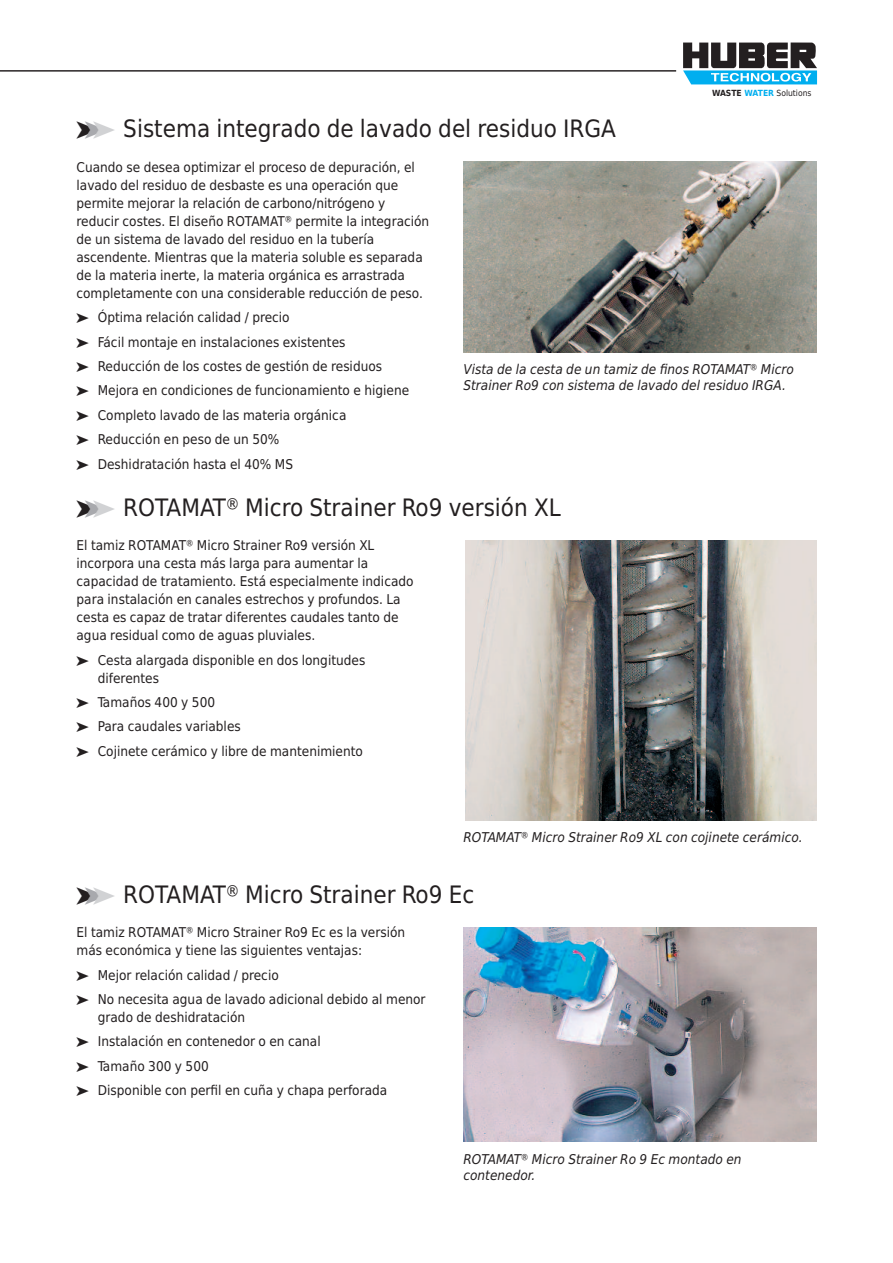
<style>
.page{position:relative;width:893px;height:1263px;background:#fff}
.page>*{position:absolute;margin:0;border:0;box-sizing:border-box;transform-origin:0 0}
.t1{font:24px "Huber Tec";color:#231f20}
.t2{font:13.5px/18px "Huber Tec";color:#231f20}
.t3{font:italic 13.5px/16.5px "Huber Tec";color:#231f20}
.t4{font:8.55px "Huber Tec";color:#231f20}
.s1{color:#a8a9ad}
.s2{color:#d1d2d4}
.s3{font-weight:700}
.s4{font-weight:700;color:#00aeef}
</style>
<div class="page">
<svg style="left:683px;top:43px;width:134px;height:41px"></svg>
<hr style="left:0;top:71px;width:676px;height:1px;background:#231f20">
<img style="left:463px;top:162px;width:353px;height:191px">
<img style="left:465px;top:540px;width:351px;height:281px">
<img style="left:463px;top:927px;width:353px;height:215px">
<h1 class="t1" style="left:77px;top:115px;width:541px">➤<span class="s1">➤</span><span class="s2">➤</span> Sistema integrado de lavado del residuo IRGA</h1>
<p class="t4" style="left:712px;top:86px;width:101px"><span class="s3">WASTE</span> <span class="s4">WATER</span> Solutions</p>
<p class="t2" style="left:77px;top:158px;width:354px">Cuando se desea optimizar el proceso de depuración, el lavado del residuo de desbaste es una operación que permite mejorar la relación de carbono/nitrógeno y reducir costes. El diseño ROTAMAT® permite la integración de un sistema de lavado del residuo en la tubería ascendente. Mientras que la materia soluble es separada de la materia inerte, la materia orgánica es arrastrada completamente con una considerable reducción de peso.</p>
<p class="t2" style="left:77px;top:305px;width:334px;line-height:24.5px">➤ Óptima relación calidad / precio<br>➤ Fácil montaje en instalaciones existentes<br>➤ Reducción de los costes de gestión de residuos<br>➤ Mejora en condiciones de funcionamiento e higiene ➤ Completo lavado de las materia orgánica<br>➤ Reducción en peso de un 50%<br>➤ Deshidratación hasta el 40% MS</p>
<p class="t3" style="left:463px;top:361px;width:332px">Vista de la cesta de un tamiz de finos ROTAMAT® Micro<br>Strainer Ro9 con sistema de lavado del residuo IRGA.</p>
<h1 class="t1" style="left:77px;top:493px;width:486px">➤<span class="s1">➤</span><span class="s2">➤</span> ROTAMAT® Micro Strainer Ro9 versión XL</h1>
<p class="t2" style="left:77px;top:537px;width:339px">El tamiz ROTAMAT® Micro Strainer Ro9 versión XL incorpora una cesta más larga para aumentar la capacidad de tratamiento. Está especialmente indicado para instalación en canales estrechos y profundos. La cesta es capaz de tratar diferentes caudales tanto de agua residual como de aguas pluviales.</p>
<p class="t2" style="left:98px;top:651px;width:269px;text-indent:-21px">➤ Cesta alargada disponible en dos longitudes diferentes</p>
<p class="t2" style="left:77px;top:690px;width:288px;line-height:24.5px">➤ Tamaños 400 y 500<br>➤ Para caudales variables<br>➤ Cojinete cerámico y libre de mantenimiento</p>
<p class="t3" style="left:463px;top:829px;width:341px">ROTAMAT® Micro Strainer Ro9 XL con cojinete cerámico.</p>
<h1 class="t1" style="left:77px;top:880px;width:399px">➤<span class="s1">➤</span><span class="s2">➤</span> ROTAMAT® Micro Strainer Ro9 Ec</h1>
<p class="t2" style="left:77px;top:924px;width:330px">El tamiz ROTAMAT® Micro Strainer Ro9 Ec es la versión más económica y tiene las siguientes ventajas:</p>
<p class="t2" style="left:77px;top:963px;width:351px;line-height:24.5px">➤ Mejor relación calidad / precio<br>➤ No necesita agua de lavado adicional debido al menor</p>
<p class="t2" style="left:77px;top:1005px;width:312px;line-height:24.5px;text-indent:21px">grado de deshidratación<br>➤ Instalación en contenedor o en canal<br>➤ Tamaño 300 y 500<br>➤ Disponible con perfil en cuña y chapa perforada</p>
<p class="t3" style="left:463px;top:1151px;width:280px">ROTAMAT® Micro Strainer Ro 9 Ec montado en contenedor.</p>
</div>
